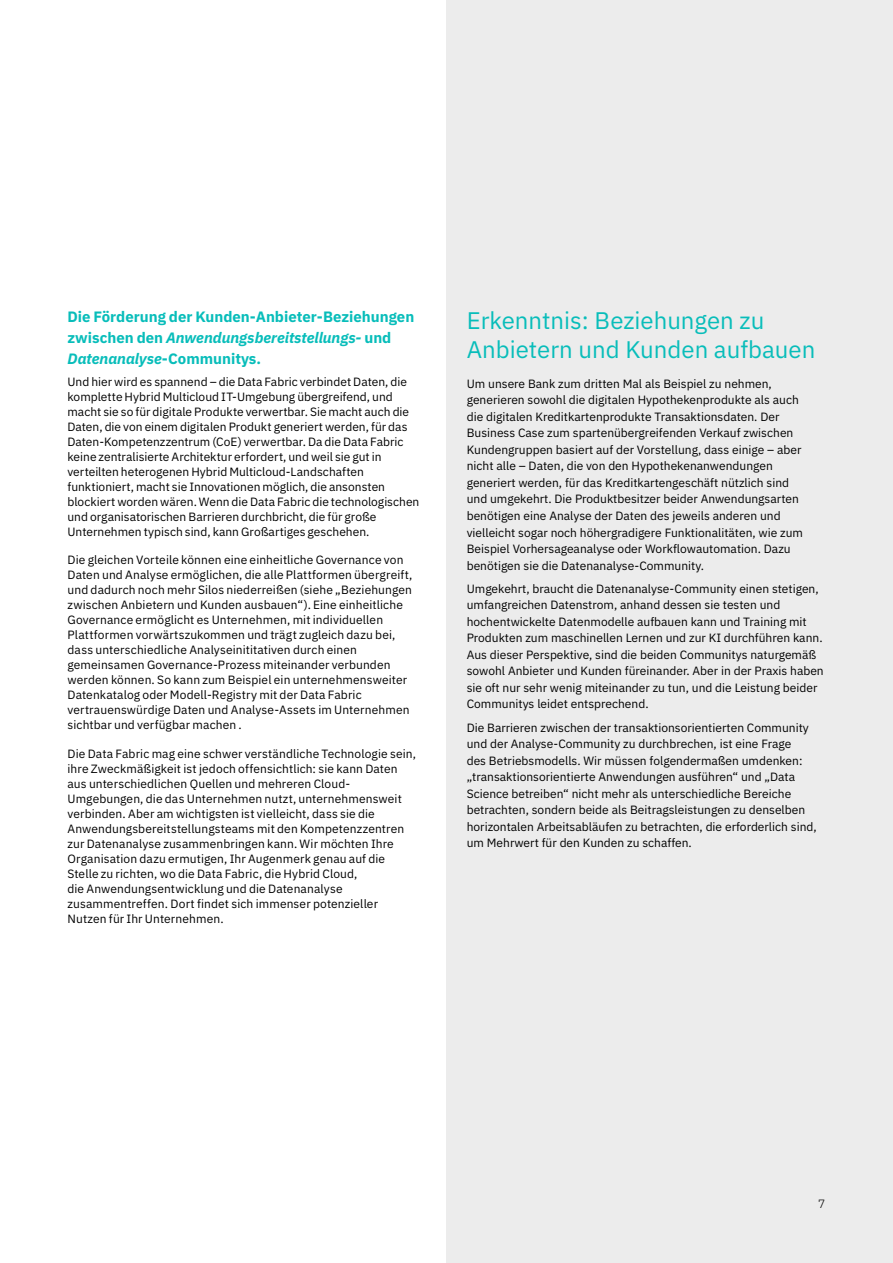
<style>
.page{position:relative;width:893px;height:1263px;background:#fff}
.page>*{position:absolute;margin:0;border:0;box-sizing:border-box;transform-origin:0 0}
.t1{font:24px/28.8px "IBM Plex Sans";color:#08bdba}
.t2{font:700 15px/21px "IBM Plex Sans";color:#08bdba}
.t3{font:12px/15px "IBM Plex Sans";color:#000}
.t4{font:300 12px "IBM Plex Sans";color:#000}
.s1{font-style:italic}
</style>
<div class="page">
<div style="left:446px;top:0;width:447px;height:1263px;background:#ececec"></div>
<p class="t2" style="left:68px;top:305px;width:348px">Die Förderung der Kunden-Anbieter-Beziehungen zwischen den <span class="s1">Anwendungsbereitstellungs-</span> und<br><span class="s1">Datenanalyse</span>-Communitys.</p>
<p class="t3" style="left:68px;top:373px;width:353px">Und hier wird es spannend – die Data Fabric verbindet Daten, die komplette Hybrid Multicloud IT-Umgebung übergreifend, und macht sie so für digitale Produkte verwertbar. Sie macht auch die Daten, die von einem digitalen Produkt generiert werden, für das Daten-Kompetenzzentrum (CoE) verwertbar. Da die Data Fabric keine zentralisierte Architektur erfordert, und weil sie gut in verteilten heterogenen Hybrid Multicloud-Landschaften funktioniert, macht sie Innovationen möglich, die ansonsten blockiert worden wären. Wenn die Data Fabric die technologischen und organisatorischen Barrieren durchbricht, die für große Unternehmen typisch sind, kann Großartiges geschehen.</p>
<p class="t3" style="left:68px;top:552px;width:346px">Die gleichen Vorteile können eine einheitliche Governance von Daten und Analyse ermöglichen, die alle Plattformen übergreift, und dadurch noch mehr Silos niederreißen (siehe „Beziehungen zwischen Anbietern und Kunden ausbauen“). Eine einheitliche Governance ermöglicht es Unternehmen, mit individuellen Plattformen vorwärtszukommen und trägt zugleich dazu bei, dass unterschiedliche Analyseinititativen durch einen gemeinsamen Governance-Prozess miteinander verbunden werden können. So kann zum Beispiel ein unternehmensweiter Datenkatalog oder Modell-Registry mit der Data Fabric vertrauenswürdige Daten und Analyse-Assets im Unternehmen sichtbar und verfügbar machen .</p>
<p class="t3" style="left:68px;top:745px;width:350px">Die Data Fabric mag eine schwer verständliche Technologie sein, ihre Zweckmäßigkeit ist jedoch offensichtlich: sie kann Daten aus unterschiedlichen Quellen und mehreren Cloud-Umgebungen, die das Unternehmen nutzt, unternehmensweit verbinden. Aber am wichtigsten ist vielleicht, dass sie die Anwendungsbereitstellungsteams mit den Kompetenzzentren zur Datenanalyse zusammenbringen kann. Wir möchten Ihre Organisation dazu ermutigen, Ihr Augenmerk genau auf die Stelle zu richten, wo die Data Fabric, die Hybrid Cloud,<br>die Anwendungsentwicklung und die Datenanalyse zusammentreffen. Dort findet sich immenser potenzieller Nutzen für Ihr Unternehmen.</p>
<h1 class="t1" style="left:467px;top:304px;width:350px">Erkenntnis: Beziehungen zu<br>Anbietern und Kunden aufbauen</h1>
<p class="t3" style="left:467px;top:374px;width:338px;line-height:16.5px">Um unsere Bank zum dritten Mal als Beispiel zu nehmen, generieren sowohl die digitalen Hypothekenprodukte als auch die digitalen Kreditkartenprodukte Transaktionsdaten. Der Business Case zum spartenübergreifenden Verkauf zwischen Kundengruppen basiert auf der Vorstellung, dass einige – aber nicht alle – Daten, die von den Hypothekenanwendungen generiert werden, für das Kreditkartengeschäft nützlich sind und umgekehrt. Die Produktbesitzer beider Anwendungsarten benötigen eine Analyse der Daten des jeweils anderen und vielleicht sogar noch höhergradigere Funktionalitäten, wie zum Beispiel Vorhersageanalyse oder Workflowautomation. Dazu benötigen sie die Datenanalyse-Community.</p>
<p class="t3" style="left:467px;top:579px;width:359px;line-height:16.5px">Umgekehrt, braucht die Datenanalyse-Community einen stetigen, umfangreichen Datenstrom, anhand dessen sie testen und hochentwickelte Datenmodelle aufbauen kann und Training mit Produkten zum maschinellen Lernen und zur KI durchführen kann.<br>Aus dieser Perspektive, sind die beiden Communitys naturgemäß sowohl Anbieter und Kunden füreinander. Aber in der Praxis haben sie oft nur sehr wenig miteinander zu tun, und die Leistung beider Communitys leidet entsprechend.</p>
<p class="t3" style="left:467px;top:718px;width:352px;line-height:16.5px">Die Barrieren zwischen der transaktionsorientierten Community und der Analyse-Community zu durchbrechen, ist eine Frage<br>des Betriebsmodells. Wir müssen folgendermaßen umdenken: „transaktionsorientierte Anwendungen ausführen“ und „Data Science betreiben“ nicht mehr als unterschiedliche Bereiche betrachten, sondern beide als Beitragsleistungen zu denselben horizontalen Arbeitsabläufen zu betrachten, die erforderlich sind, um Mehrwert für den Kunden zu schaffen.</p>
<p class="t4" style="left:818px;top:1195px;width:9px">7</p>
</div>
